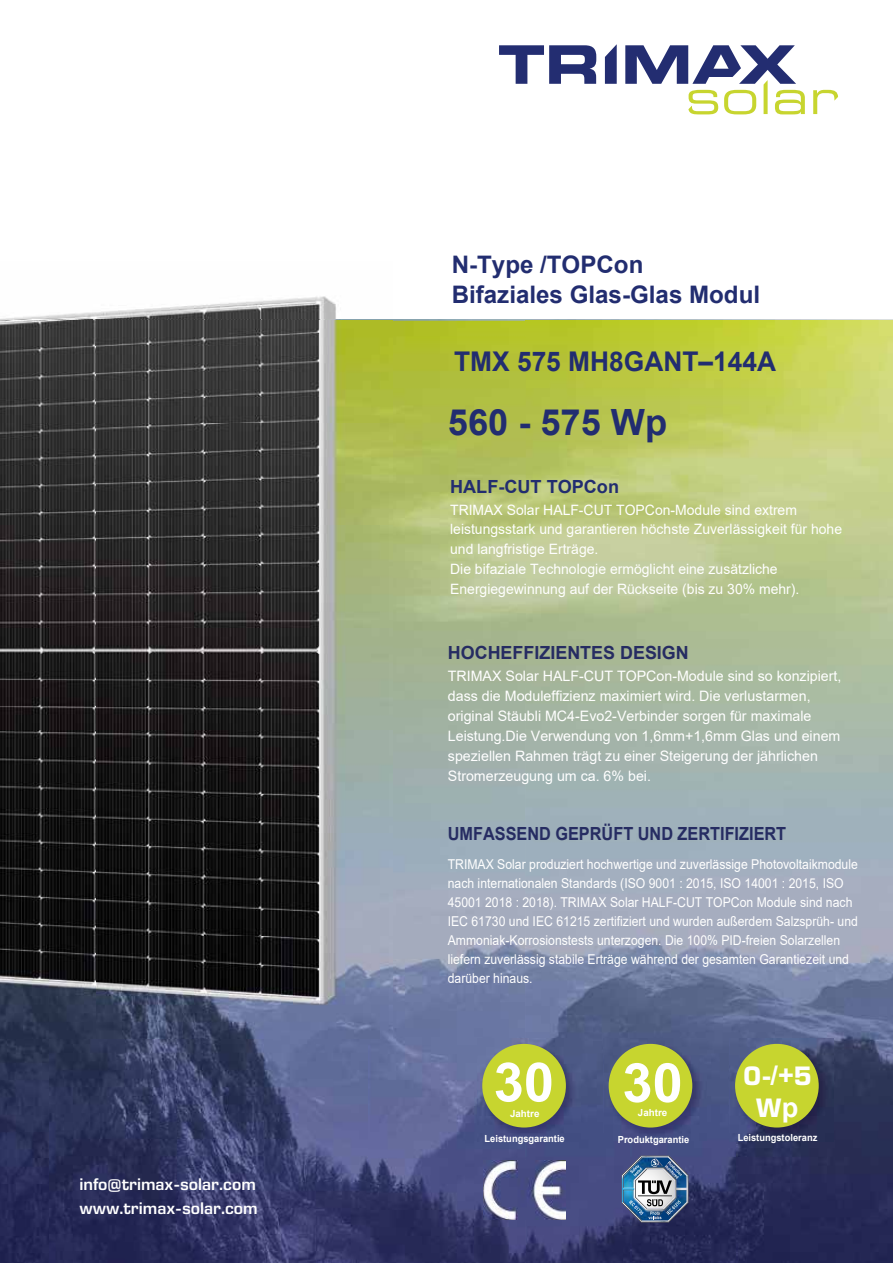
<style>
.page{position:relative;width:893px;height:1263px;background:#fff}
.page>*{position:absolute;margin:0;border:0;box-sizing:border-box;transform-origin:0 0}
.t1{font:700 54.3px "Arial";color:#fff}
.t2{font:700 54.3px "Arial";color:#fff}
.t3{font:700 36.15px "Arial";color:#222d70}
.t4{font:700 27.15px "Arial";color:#222d70}
.t5{font:700 27.15px "Arial";color:#fff}
.t6{font:700 27.15px "Eurostile Next LT Pro";color:#fff}
.t7{font:700 24.15px/29.5px "Arial";color:#222d70}
.t8{font:700 18.15px "Arial";color:#262c62;scale:.9 1}
.t9{font:700 18.15px "Arial";color:#262c62}
.t10{font:700 18.15px "Arial";color:#222d70}
.t11{font:600 17.1px/23.9px "Eurostile Next LT Pro";color:#fff}
.t12{font:14.4px/20.1px "Arial";color:#fff}
.t13{font:14.25px/20px "Arial";color:#fff}
.t14{font:13.5px/19px "Arial";color:#fff;scale:.9 1}
.t15{font:700 9.75px "Arial";color:#fff;scale:.95 1}
.t16{font:700 9.75px "Arial";color:#fff}
.s1{font-family:"Eurostile Next LT Pro"}
.s2{font-family:"Arial"}
</style>
<div class="page">
<img style="left:392px;top:319px;width:501px;height:2px">
<img style="left:526px;top:321px;width:367px;height:732px">
<img style="left:367px;top:321px;width:159px;height:942px">
<img style="left:0;top:1039px;width:367px;height:224px">
<img style="left:790px;top:1053px;width:103px;height:210px">
<img style="left:684px;top:1053px;width:52px;height:210px">
<img style="left:579px;top:1053px;width:52px;height:210px">
<img style="left:736px;top:1142px;width:54px;height:121px">
<img style="left:631px;top:1140px;width:53px;height:123px">
<img style="left:525px;top:1142px;width:54px;height:121px">
<svg style="left:499px;top:44px;width:339px;height:70px"></svg>
<img style="left:622px;top:1156px;width:66px;height:66px">
<img style="left:477px;top:1039px;width:103px;height:103px">
<div style="left:482px;top:1044px;width:84px;height:83px;background:#c7d52f;border-radius:50%"></div>
<img style="left:603px;top:1039px;width:104px;height:101px">
<div style="left:609px;top:1044px;width:83px;height:83px;background:#c7d52f;border-radius:50%"></div>
<img style="left:730px;top:1039px;width:103px;height:103px">
<div style="left:735px;top:1044px;width:84px;height:83px;background:#c7d52f;border-radius:50%"></div>
<img style="left:0;top:296px;width:392px;height:743px">
<img style="left:483px;top:1161px;width:82px;height:58px">
<p class="t11" style="left:79px;top:1173px;width:180px">info@trimax-solar.com www.trimax-solar.com</p>
<h3 class="t7" style="left:452px;top:250px;width:310px">N-Type /TOPCon<br>Bifaziales Glas-Glas Modul</h3>
<h3 class="t4" style="left:454px;top:342px;width:323px">TMX 575 MH8GANT–144A</h3>
<h2 class="t3" style="left:448px;top:397px;width:221px">560 - 575 Wp</h2>
<h3 class="t10" style="left:450px;top:474px;width:170px">HALF-CUT TOPCon</h3>
<p class="t13" style="left:450px;top:499px;width:393px">TRIMAX Solar HALF-CUT TOPCon-Module sind extrem leistungsstark und garantieren höchste Zuverlässigkeit für hohe und langfristige Erträge.<br>Die bifaziale Technologie ermöglicht eine zusätzliche Energiegewinnung auf der Rückseite (bis zu 30% mehr).</p>
<h3 class="t9" style="left:448px;top:640px;width:242px">HOCHEFFIZIENTES DESIGN</h3>
<p class="t12" style="left:448px;top:665px;width:395px">TRIMAX Solar HALF-CUT TOPCon-Module sind so konzipiert, dass die Moduleffizienz maximiert wird. Die verlustarmen, original Stäubli MC4-Evo2-Verbinder sorgen für maximale Leistung.Die Verwendung von 1,6mm+1,6mm Glas und einem speziellen Rahmen trägt zu einer Steigerung der jährlichen Stromerzeugung um ca. 6% bei.</p>
<h3 class="t8" style="left:448px;top:821px;width:378px">UMFASSEND GEPRÜFT UND ZERTIFIZIERT</h3>
<p class="t14" style="left:448px;top:854px;width:457px">TRIMAX Solar produziert hochwertige und zuverlässige Photovoltaikmodule nach internationalen Standards (ISO 9001 : 2015, ISO 14001 : 2015, ISO 45001 2018 : 2018). TRIMAX Solar HALF-CUT TOPCon Module sind nach IEC 61730 und IEC 61215 zertifiziert und wurden außerdem Salzsprüh- und Ammoniak-Korrosionstests unterzogen. Die 100% PID-freien Solarzellen liefern zuverlässig stabile Erträge während der gesamten Garantiezeit und darüber hinaus.</p>
<h1 class="t1" style="left:494px;top:1044px;width:62px">30</h1>
<p class="t16" style="left:510px;top:1107px;width:31px">Jahtre</p>
<h1 class="t2" style="left:622px;top:1044px;width:62px">30</h1>
<p class="t16" style="left:638px;top:1106px;width:31px">Jahtre</p>
<h3 class="t5" style="left:743px;top:1056px;width:70px"><span class="s1">0</span>-/+<span class="s1">5</span></h3>
<h3 class="t6" style="left:756px;top:1093px;width:44px">W<span class="s2">p</span></h3>
<p class="t15" style="left:485px;top:1132px;width:86px">Leistungsgarantie</p>
<p class="t15" style="left:618px;top:1133px;width:77px">Produktgarantie</p>
<p class="t15" style="left:738px;top:1131px;width:85px">Leistungstoleranz</p>
</div>
